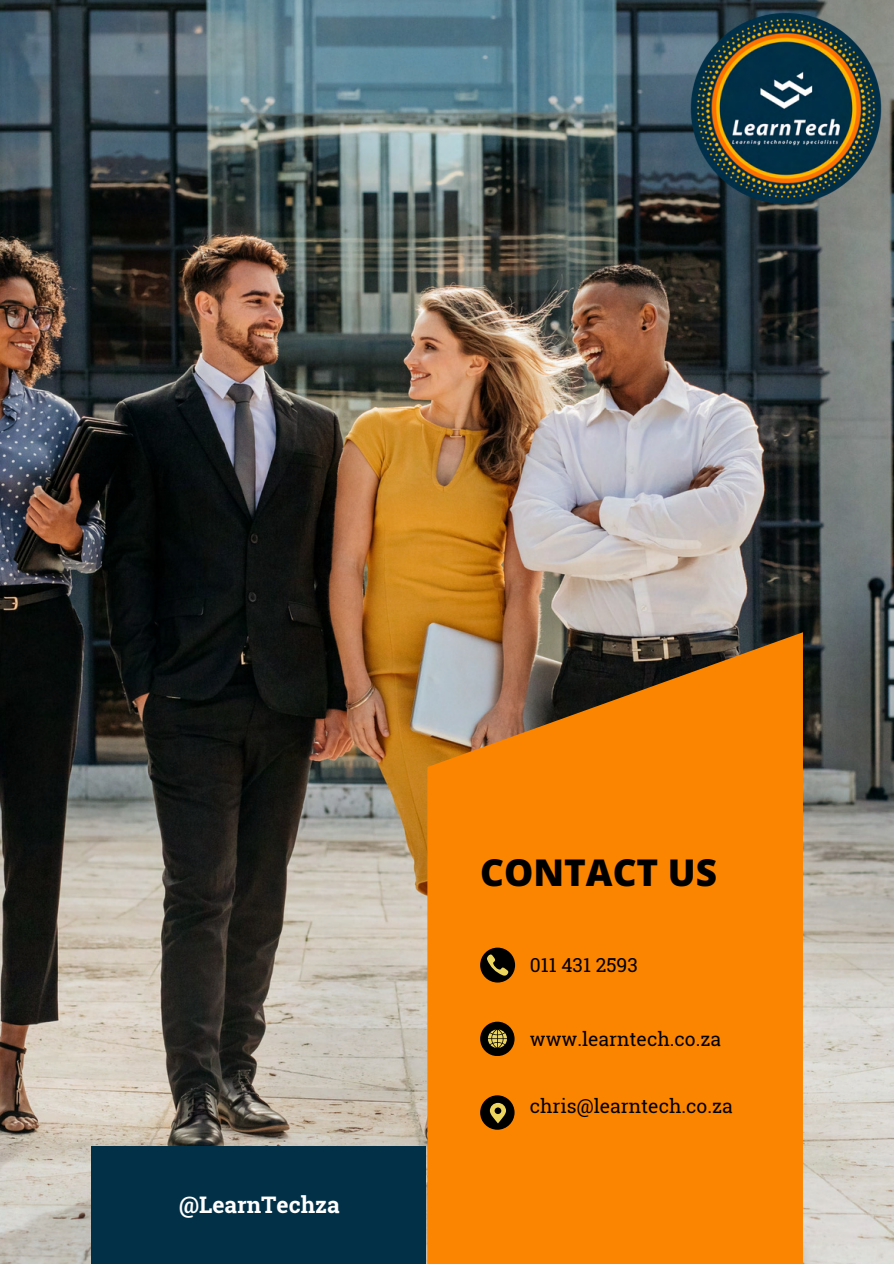
<style>
.page{position:relative;width:894px;height:1264px;background:#fff}
.page>*{position:absolute;margin:0;border:0;box-sizing:border-box;transform-origin:0 0}
.t1{font:800 36.9px "Open Sans";color:#000}
.t2{font:700 22.8px "Roboto Slab";color:#fff}
.t3{font:19.35px "Roboto Slab";color:#000}
</style>
<div class="page">
<img style="left:0;top:0;width:893px;height:1263px">
<svg style="left:427px;top:632px;width:375px;height:631px;background:#eb8109"></svg>
<div style="left:91px;top:1146px;width:335px;height:117px;background:#023047"></div>
<div style="left:480px;top:947px;width:35px;height:35px;background:#000;border-radius:50%"></div>
<svg style="left:487px;top:954px;width:21px;height:22px"></svg>
<div style="left:480px;top:1021px;width:34px;height:35px;background:#000;border-radius:50%"></div>
<svg style="left:488px;top:1029px;width:19px;height:18px"></svg>
<div style="left:480px;top:1095px;width:34px;height:34px;background:#000;border-radius:50%"></div>
<svg style="left:489px;top:1102px;width:17px;height:21px"></svg>
<img style="left:676px;top:0;width:217px;height:217px">
<p class="t2" style="left:179px;top:1189px;width:162px">@LearnTechza</p>
<h1 class="t1" style="left:480px;top:846px;width:238px">CONTACT US</h1>
<p class="t3" style="left:529px;top:951px;width:110px">011 431 2593</p>
<p class="t3" style="left:529px;top:1025px;width:193px">www.learntech.co.za</p>
<p class="t3" style="left:529px;top:1093px;width:204px">chris@learntech.co.za</p>
</div>
